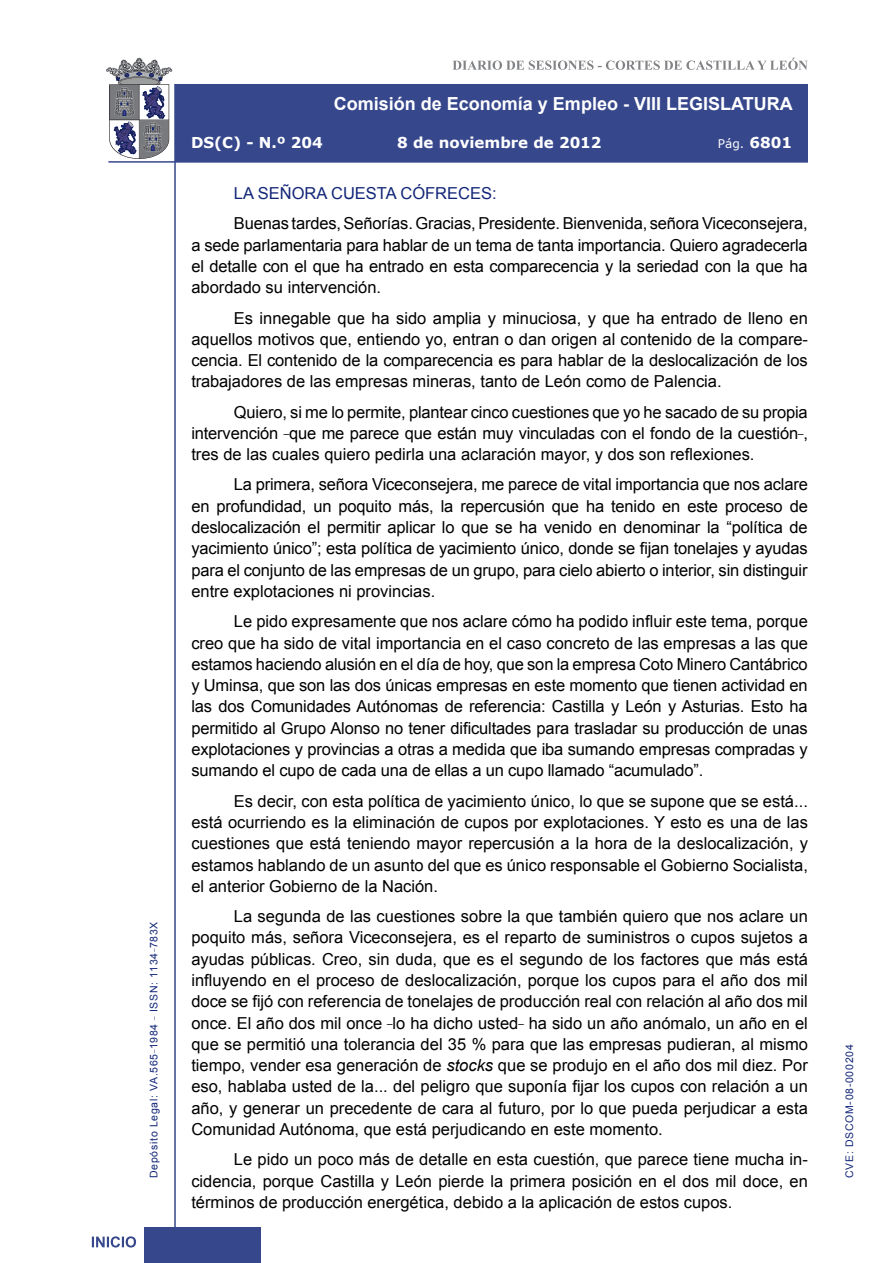
<style>
.page{position:relative;width:893px;height:1263px;background:#fff}
.page>*{position:absolute;margin:0;border:0;box-sizing:border-box;transform-origin:0 0}
.t1{font:700 18px "Arial";color:#fff}
.t2{font:16.5px/21.3px "Arial";color:#000;text-align:justify}
.t3{font:16.5px "Arial";color:#122678}
.t4{font:700 15px "Verdana";color:#fff}
.t5{font:12px "Verdana";color:#fff}
.t6{font:10.5px "Arial";letter-spacing:.065em;color:#122678}
.s1{font-weight:700;font-size:15px}
.s2{font-style:italic}
</style>
<div class="page">
<svg style="left:452px;top:58px;width:356px;height:12px"></svg>
<hr style="left:174px;top:84px;width:2px;height:1179px;background:#36478c">
<div style="left:144px;top:1227px;width:117px;height:36px;background:#36478c"></div>
<div style="left:175px;top:84px;width:633px;height:78px;background:#36478c"></div>
<hr style="left:108px;top:161px;width:700px;height:2px;background:#36478c">
<svg style="left:92px;top:1236px;width:44px;height:11px"></svg>
<svg style="left:106px;top:58px;width:66px;height:101px"></svg>
<p class="t6" style="left:147px;top:1178px;width:258px;rotate:-90deg">Depósito Legal: VA.565<sup>_</sup>1984 <sup>_</sup> ISSN: 1134<sup>_</sup>783X</p>
<p class="t1" style="left:334px;top:92px;width:460px">Comisión de Economía y Empleo - VIII LEGISLATURA</p>
<p class="t4" style="left:191px;top:132px;width:133px">DS(C) - N.º 204</p>
<p class="t4" style="left:397px;top:132px;width:206px">8 de noviembre de 2012</p>
<p class="t5" style="left:718px;top:135px;width:76px">Pág. <span class="s1">6801</span></p>
<p class="t3" style="left:234px;top:183px;width:264px">LA SEÑORA CUESTA CÓFRECES:</p>
<p class="t2" style="left:191px;top:213px;width:618px;text-indent:43px">Buenas tardes, Señorías. Gracias, Presidente. Bienvenida, señora Viceconsejera, a sede parlamentaria para hablar de un tema de tanta importancia. Quiero agradecerla el detalle con el que ha entrado en esta comparecencia y la seriedad con la que ha abordado su intervención.</p>
<p class="t2" style="left:191px;top:307px;width:618px;text-indent:43px">Es innegable que ha sido amplia y minuciosa, y que ha entrado de lleno en aquellos motivos que, entiendo yo, entran o dan origen al contenido de la compare&shy;cencia. El contenido de la comparecencia es para hablar de la deslocalización de los trabajadores de las empresas mineras, tanto de León como de Palencia.</p>
<p class="t2" style="left:191px;top:401px;width:618px;text-indent:43px">Quiero, si me lo permite, plantear cinco cuestiones que yo he sacado de su propia intervención <sup>_</sup>que me parece que están muy vinculadas con el fondo de la cuestión<sup>_</sup>, tres de las cuales quiero pedirla una aclaración mayor, y dos son reflexiones.</p>
<p class="t2" style="left:191px;top:474px;width:618px;text-indent:43px">La primera, señora Viceconsejera, me parece de vital importancia que nos aclare en profundidad, un poquito más, la repercusión que ha tenido en este proceso de deslocalización el permitir aplicar lo que se ha venido en denominar la “política de yacimiento único”; esta política de yacimiento único, donde se fijan tonelajes y ayudas para el conjunto de las empresas de un grupo, para cielo abierto o interior, sin distinguir entre explotaciones ni provincias.</p>
<p class="t2" style="left:191px;top:611px;width:618px;text-indent:43px">Le pido expresamente que nos aclare cómo ha podido influir este tema, porque creo que ha sido de vital importancia en el caso concreto de las empresas a las que estamos haciendo alusión en el día de hoy, que son la empresa Coto Minero Cantábrico y Uminsa, que son las dos únicas empresas en este momento que tienen actividad en las dos Comunidades Autónomas de referencia: Castilla y León y Asturias. Esto ha permitido al Grupo Alonso no tener dificultades para trasladar su producción de unas explotaciones y provincias a otras a medida que iba sumando empresas compradas y sumando el cupo de cada una de ellas a un cupo llamado “acumulado”.</p>
<p class="t2" style="left:191px;top:790px;width:618px;text-indent:43px">Es decir, con esta política de yacimiento único, lo que se supone que se está... está ocurriendo es la eliminación de cupos por explotaciones. Y esto es una de las cuestiones que está teniendo mayor repercusión a la hora de la deslocalización, y estamos hablando de un asunto del que es único responsable el Gobierno Socialista, el anterior Gobierno de la Nación.</p>
<p class="t2" style="left:191px;top:906px;width:618px;text-indent:43px">La segunda de las cuestiones sobre la que también quiero que nos aclare un poquito más, señora Viceconsejera, es el reparto de suministros o cupos sujetos a ayudas públicas. Creo, sin duda, que es el segundo de los factores que más está influyendo en el proceso de deslocalización, porque los cupos para el año dos mil doce se fijó con referencia de tonelajes de producción real con relación al año dos mil once. El año dos mil once <sup>_</sup>lo ha dicho usted<sup>_</sup> ha sido un año anómalo, un año en el que se permitió una tolerancia del 35 % para que las empresas pudieran, al mismo tiempo, vender esa generación de <span class="s2">stocks</span> que se produjo en el año dos mil diez. Por eso, hablaba usted de la... del peligro que suponía fijar los cupos con relación a un año, y generar un precedente de cara al futuro, por lo que pueda perjudicar a esta Comunidad Autónoma, que está perjudicando en este momento.</p>
<p class="t2" style="left:191px;top:1149px;width:618px;text-indent:43px">Le pido un poco más de detalle en esta cuestión, que parece tiene mucha in&shy;cidencia, porque Castilla y León pierde la primera posición en el dos mil doce, en términos de producción energética, debido a la aplicación de estos cupos.</p>
<p class="t6" style="left:843px;top:1178px;width:135px;rotate:-90deg">CVE: DSCOM-08-000204</p>
</div>
